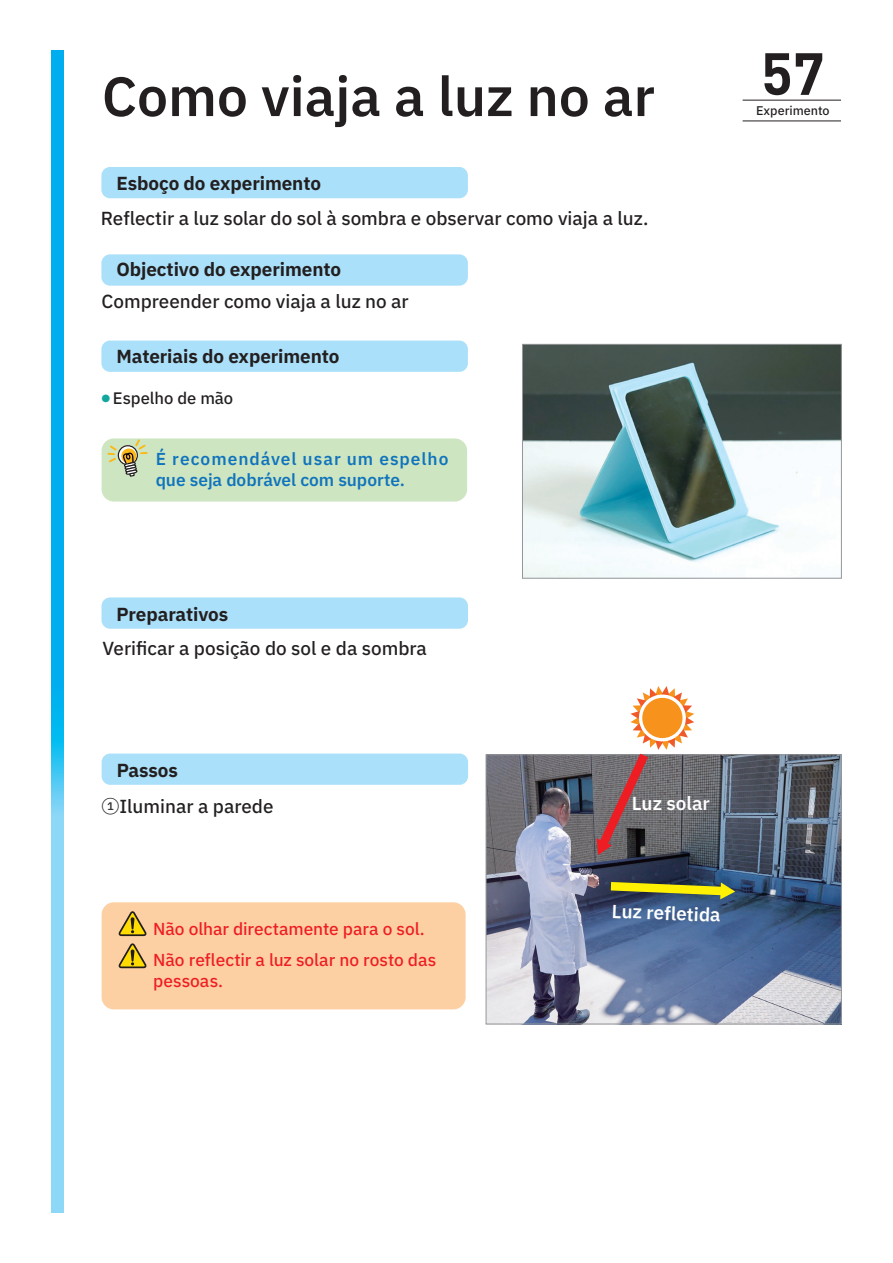
<style>
.page{position:relative;width:893px;height:1263px;background:#fff}
.page>*{position:absolute;margin:0;border:0;box-sizing:border-box;transform-origin:0 0}
.t1{font:700 58.5px "DIN";color:#231f20}
.t2{font:52.5px "IBM Plex Sans JP Sm Bld";color:#231f20}
.t3{font:18px "IBM Plex Sans JP Medm";color:#231f20}
.t4{font:700 18px "IBM Plex Sans JP";letter-spacing:-.005em;color:#231f20}
.t5{font:18px "IBM Plex Sans JP Sm Bld";color:#fff}
.t6{font:16.5px/31px "IBM Plex Sans JP Medm";color:#ee1d23}
.t7{font:16.5px/21px "IBM Plex Sans JP Sm Bld";letter-spacing:.04em;color:#1074bc}
.t8{font:15.9px "IBM Plex Sans JP Medm";color:#231f20}
.t9{font:12px "IBM Plex Sans JP Medm";color:#231f20}
</style>
<div class="page">
<svg style="left:51px;top:50px;width:13px;height:1162px;background:#34bef2"></svg>
<img style="left:524px;top:346px;width:316px;height:230px">
<div style="left:522px;top:344px;width:320px;height:234px;border:1px solid #95979a"></div>
<img style="left:488px;top:756px;width:352px;height:266px">
<div style="left:486px;top:754px;width:356px;height:270px;border:1px solid #95979a"></div>
<hr style="left:743px;top:100px;width:98px;height:1px;background:#231f20">
<hr style="left:743px;top:121px;width:98px;height:1px;background:#231f20">
<div style="left:101px;top:254px;width:367px;height:32px;background:#aae0f9;border-radius:9px"></div>
<div style="left:101px;top:167px;width:367px;height:31px;background:#aae0f9;border-radius:9px"></div>
<div style="left:101px;top:341px;width:367px;height:31px;background:#aae0f9;border-radius:9px"></div>
<div style="left:102px;top:438px;width:365px;height:63px;background:#cde5c1;border-radius:12px"></div>
<svg style="left:107px;top:438px;width:40px;height:39px"></svg>
<div style="left:102px;top:902px;width:364px;height:107px;background:#fdd0a4;border-radius:12px"></div>
<svg style="left:118px;top:911px;width:29px;height:25px"></svg>
<svg style="left:118px;top:943px;width:29px;height:25px"></svg>
<svg style="left:602px;top:877px;width:133px;height:23px;background:#747b3d"></svg>
<svg style="left:592px;top:686px;width:102px;height:169px"></svg>
<div style="left:102px;top:753px;width:366px;height:32px;background:#aae0f9;border-radius:9px"></div>
<div style="left:102px;top:597px;width:366px;height:32px;background:#aae0f9;border-radius:9px"></div>
<h2 class="t2" style="left:102px;top:57px;width:555px">Como viaja a luz no ar</h2>
<p class="t4" style="left:117px;top:169px;width:206px">Esboço do experimento</p>
<p class="t3" style="left:101px;top:205px;width:549px">Reflectir a luz solar do sol à sombra e observar como viaja a luz.</p>
<p class="t4" style="left:117px;top:256px;width:226px">Objectivo do experimento</p>
<p class="t3" style="left:102px;top:288px;width:309px">Compreender como viaja a luz no ar</p>
<p class="t4" style="left:117px;top:343px;width:225px">Materiais do experimento</p>
<p class="t8" style="left:101px;top:387px;width:134px"><sup>●</sup> Espelho de mão</p>
<p class="t7" style="left:156px;top:447px;width:294px">É recomendável usar um espelho que seja dobrável com suporte.</p>
<h1 class="t1" style="left:761px;top:35px;width:65px">57</h1>
<p class="t9" style="left:756px;top:102px;width:75px">Experimento</p>
<p class="t4" style="left:117px;top:601px;width:113px">Preparativos</p>
<p class="t3" style="left:102px;top:635px;width:326px">Verificar a posição do sol e da sombra</p>
<p class="t4" style="left:117px;top:757px;width:63px">Passos</p>
<p class="t3" style="left:101px;top:793px;width:174px">①Iluminar a parede</p>
<p class="t6" style="left:153px;top:912px;width:285px">Não olhar directamente para o sol.<br>Não reflectir a luz solar no rosto das</p>
<p class="t6" style="left:153px;top:964px;width:71px">pessoas.</p>
<p class="t5" style="left:632px;top:790px;width:80px">Luz solar</p>
<p class="t5" style="left:612px;top:898px;width:110px;rotate:2deg">Luz refl etida</p>
</div>
